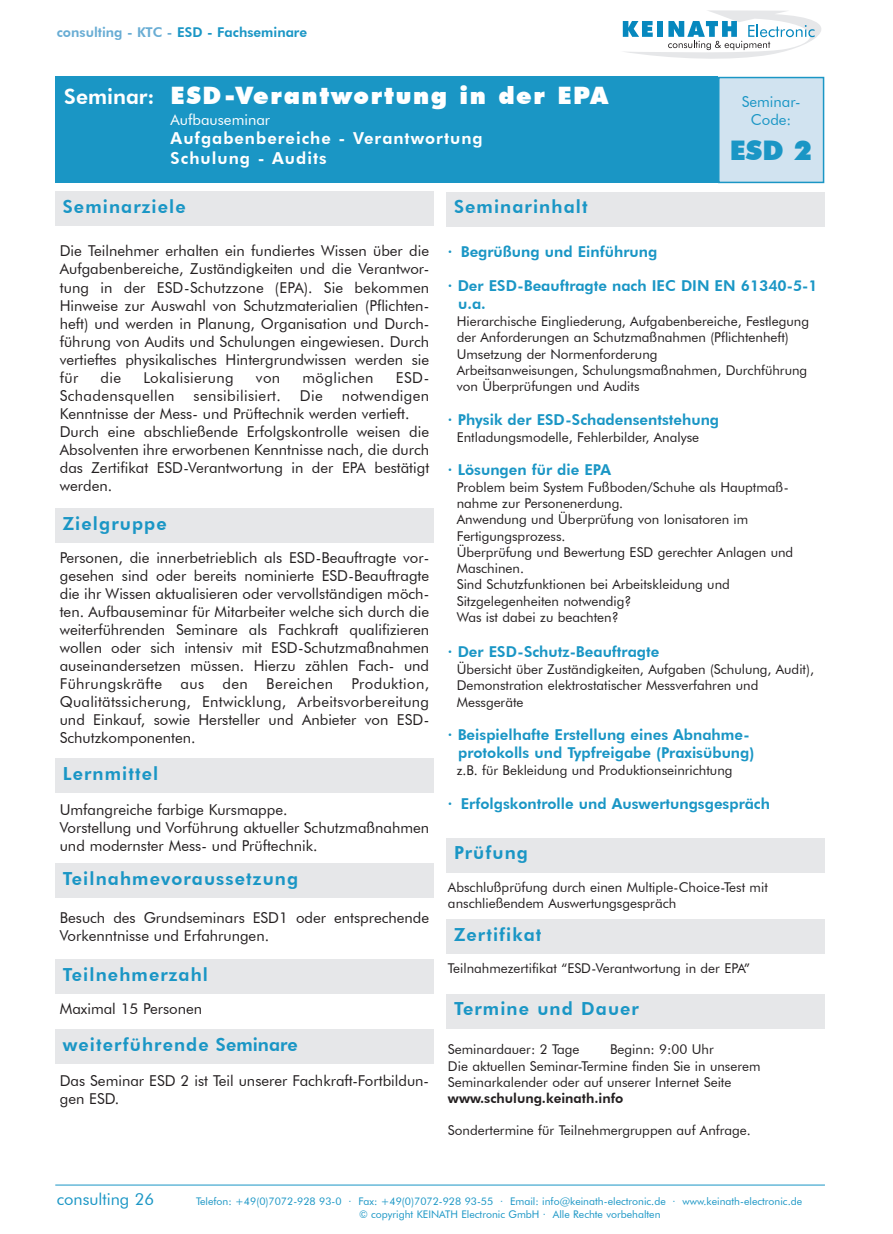
<style>
.page{position:relative;width:893px;height:1234px;background:#fff}
.page>*{position:absolute;margin:0;border:0;box-sizing:border-box;transform-origin:0 0}
.t1{font:900 27px "Futura BT";color:#1a96c5}
.t2{font:900 24px "Futura BT";letter-spacing:.07em;color:#fff}
.t3{font:800 18px "Futura BT";letter-spacing:.06em;color:#1a96c5}
.t4{font:800 16.5px/19.8px "Futura BT";letter-spacing:.06em;color:#fff}
.t5{font:16.5px "Futura BT";color:#1a96c5}
.t6{font:15px/18px "Futura BT";color:#231f20}
.t7{font:800 15px/18px "Futura BT";color:#1a96c5}
.t8{font:15px "Futura BT";letter-spacing:.025em;color:#231f20}
.t9{font:15px "Futura BT";color:#fff}
.t10{font:15px/18px "Futura BT";color:#1a96c5;text-align:center}
.t11{font:13.5px/16.2px "Futura BT";color:#231f20}
.t12{font:800 13.5px "Futura BT";color:#1a96c5}
.t13{font:800 13.5px "Futura BT";color:#231f20}
.t14{font:10.5px/12.6px "Futura BT";color:#1a96c5}
.s1{color:#69add4}
.s2{font-weight:800;font-size:21px}
</style>
<div class="page">
<svg style="left:622px;top:10px;width:199px;height:49px"></svg>
<hr style="left:55px;top:1184px;width:770px;height:1px;background:#1a96c5">
<div style="left:55px;top:191px;width:379px;height:34px;background:#e6e7e9"></div>
<div style="left:55px;top:508px;width:379px;height:34px;background:#e6e7e9"></div>
<div style="left:55px;top:863px;width:379px;height:34px;background:#e6e7e9"></div>
<div style="left:55px;top:959px;width:379px;height:34px;background:#e6e7e9"></div>
<div style="left:55px;top:1029px;width:379px;height:34px;background:#e6e7e9"></div>
<div style="left:446px;top:192px;width:379px;height:34px;background:#e6e7e9"></div>
<div style="left:446px;top:919px;width:379px;height:34px;background:#e6e7e9"></div>
<div style="left:446px;top:993px;width:379px;height:34px;background:#e6e7e9"></div>
<div style="left:446px;top:838px;width:379px;height:34px;background:#e6e7e9"></div>
<div style="left:55px;top:758px;width:379px;height:34px;background:#e6e7e9"></div>
<div style="left:55px;top:77px;width:662px;height:106px;background:#1a96c5"></div>
<div style="left:719px;top:78px;width:104px;height:104px;background:#d1e3f0"></div>
<div style="left:718px;top:77px;width:106px;height:106px;border:2px solid #1a96c5"></div>
<p class="t12" style="left:57px;top:24px;width:252px"><span class="s1">consulting - KTC -</span> ESD - Fachseminare</p>
<h2 class="t2" style="left:64px;top:81px;width:545px"><span class="s2">Seminar:</span> ESD-Verantwortung in der EPA</h2>
<p class="t9" style="left:171px;top:111px;width:101px">Aufbauseminar</p>
<p class="t4" style="left:171px;top:128px;width:314px">Aufgabenbereiche - Verantwortung<br>Schulung - Audits</p>
<p class="t3" style="left:63px;top:195px;width:124px">Seminarziele</p>
<p class="t3" style="left:454px;top:196px;width:135px">Seminarinhalt</p>
<p class="t10" style="left:742px;top:93px;width:60px">Seminar-<br>Code:</p>
<h1 class="t1" style="left:730px;top:134px;width:84px">ESD 2</h1>
<p class="t6" style="left:60px;top:242px;width:371px;text-align:justify">Die Teilnehmer erhalten ein fundiertes Wissen über die Aufgabenbereiche, Zuständigkeiten und die Verantwor&shy;tung in der ESD-Schutzzone (EPA). Sie bekommen Hinweise zur Auswahl von Schutzmaterialien (Pflichten&shy;heft) und werden in Planung, Organisation und Durch&shy;führung von Audits und Schulungen eingewiesen. Durch vertieftes physikalisches Hintergrundwissen werden sie für</p>
<p class="t6" style="left:101px;top:368px;width:22px">die</p>
<p class="t8" style="left:143px;top:368px;width:92px">Lokalisierung</p>
<p class="t6" style="left:256px;top:368px;width:26px">von</p>
<p class="t8" style="left:302px;top:368px;width:73px">möglichen</p>
<p class="t6" style="left:396px;top:368px;width:35px">ESD-</p>
<p class="t8" style="left:60px;top:386px;width:116px">Schadensquellen</p>
<p class="t8" style="left:194px;top:386px;width:89px">sensibilisiert.</p>
<p class="t6" style="left:300px;top:386px;width:24px">Die</p>
<p class="t6" style="left:60px;top:386px;width:371px;text-indent:282px">notwendigen Kenntnisse der Mess- und Prüftechnik werden vertieft.<br>Durch eine abschließende Erfolgskontrolle weisen die Absolventen ihre erworbenen Kenntnisse nach, die durch das Zertifikat ESD-Verantwortung in der EPA bestätigt werden.</p>
<p class="t3" style="left:63px;top:512px;width:105px">Zielgruppe</p>
<p class="t6" style="left:60px;top:548px;width:371px;text-align:justify">Personen, die innerbetrieblich als ESD-Beauftragte vor&shy;gesehen sind oder bereits nominierte ESD-Beauftragte die ihr Wissen aktualisieren oder vervollständigen möch&shy;ten. Aufbauseminar für Mitarbeiter welche sich durch die weiterführenden Seminare als Fachkraft qualifizieren wollen oder sich intensiv mit ESD-Schutzmaßnahmen auseinandersetzen müssen. Hierzu zählen Fach- und Führungskräfte aus den Bereichen Produktion, Qualitätssicherung, Entwicklung, Arbeitsvorbereitung und Einkauf, sowie Hersteller und Anbieter von ESD-Schutzkomponenten.</p>
<p class="t3" style="left:63px;top:762px;width:97px">Lernmittel</p>
<p class="t6" style="left:60px;top:800px;width:371px">Umfangreiche farbige Kursmappe.<br>Vorstellung und Vorführung aktueller Schutzmaßnahmen und modernster Mess- und Prüftechnik.</p>
<p class="t3" style="left:63px;top:867px;width:237px">Teilnahmevoraussetzung</p>
<p class="t6" style="left:60px;top:908px;width:371px">Besuch des Grundseminars ESD1 oder entsprechende<br>Vorkenntnisse und Erfahrungen.</p>
<p class="t3" style="left:63px;top:963px;width:147px">Teilnehmerzahl</p>
<p class="t6" style="left:60px;top:998px;width:144px">Maximal 15 Personen</p>
<p class="t3" style="left:63px;top:1033px;width:236px">weiterführende Seminare</p>
<p class="t6" style="left:60px;top:1070px;width:371px">Das Seminar ESD 2 ist Teil unserer Fachkraft-Fortbildun&shy;gen ESD.</p>
<p class="t7" style="left:448px;top:242px;width:211px">· Begrüßung und Einführung</p>
<p class="t7" style="left:458px;top:277px;width:361px;text-indent:-10px">· Der ESD-Beauftragte nach IEC DIN EN 61340-5-1 u.a.</p>
<p class="t11" style="left:457px;top:313px;width:354px">Hierarchische Eingliederung, Aufgabenbereiche, Festlegung der Anforderungen an Schutzmaßnahmen (Pflichtenheft)<br>Umsetzung der Normenforderung<br>Arbeitsanweisungen, Schulungsmaßnahmen, Durchführung von Überprüfungen und Audits</p>
<p class="t7" style="left:448px;top:410px;width:273px">· Physik der ESD-Schadensentstehung</p>
<p class="t11" style="left:457px;top:428px;width:244px">Entladungsmodelle, Fehlerbilder, Analyse</p>
<p class="t7" style="left:448px;top:460px;width:165px">· Lösungen für die EPA</p>
<p class="t11" style="left:457px;top:479px;width:338px">Problem beim System Fußboden/Schuhe als Hauptmaß&shy;nahme zur Personenerdung.<br>Anwendung und Überprüfung von Ionisatoren im Fertigungsprozess.<br>Überprüfung und Bewertung ESD gerechter Anlagen und Maschinen.<br>Sind Schutzfunktionen bei Arbeitskleidung und Sitzgelegenheiten notwendig?<br>Was ist dabei zu beachten?</p>
<p class="t7" style="left:448px;top:642px;width:213px">· Der ESD-Schutz-Beauftragte</p>
<p class="t11" style="left:457px;top:661px;width:359px">Übersicht über Zuständigkeiten, Aufgaben (Schulung, Audit),<br>Demonstration elektrostatischer Messverfahren und<br>Messgeräte</p>
<p class="t7" style="left:458px;top:725px;width:298px;text-indent:-10px">· Beispielhafte Erstellung eines Abnahme&shy;protokolls und Typfreigabe (Praxisübung)</p>
<p class="t11" style="left:457px;top:761px;width:277px">z.B. für Bekleidung und Produktionseinrichtung</p>
<p class="t7" style="left:448px;top:794px;width:324px">· Erfolgskontrolle und Auswertungsgespräch</p>
<p class="t3" style="left:454px;top:841px;width:76px">Prüfung</p>
<p class="t11" style="left:448px;top:878px;width:321px">Abschlußprüfung durch einen Multiple-Choice-Test mit anschließendem Auswertungsgespräch</p>
<p class="t3" style="left:454px;top:923px;width:89px">Zertifikat</p>
<p class="t11" style="left:448px;top:960px;width:304px">Teilnahmezertifikat “ESD-Verantwortung in der EPA”</p>
<p class="t3" style="left:454px;top:997px;width:186px">Termine und Dauer</p>
<p class="t11" style="left:448px;top:1041px;width:314px;text-indent:162px">Beginn: 9:00 Uhr<br>Die aktuellen Seminar-Termine finden Sie in unserem<br>Seminarkalender oder auf unserer Internet Seite</p>
<p class="t13" style="left:448px;top:1089px;width:177px">www.schulung.keinath.info</p>
<p class="t11" style="left:448px;top:1122px;width:304px">Sondertermine für Teilnehmergruppen auf Anfrage.</p>
<p class="t11" style="left:448px;top:1041px;width:133px">Seminardauer: 2 Tage</p>
<p class="t5" style="left:57px;top:1189px;width:99px">consulting 26</p>
<p class="t14" style="left:359px;top:1194px;width:445px;text-indent:-163px">Telefon: +49(0)7072-928 93-0 · Fax: +49(0)7072-928 93-55 · Email: info@keinath-electronic.de · www.keinath-electronic.de © copyright KEINATH Electronic GmbH · Alle Rechte vorbehalten</p>
</div>
